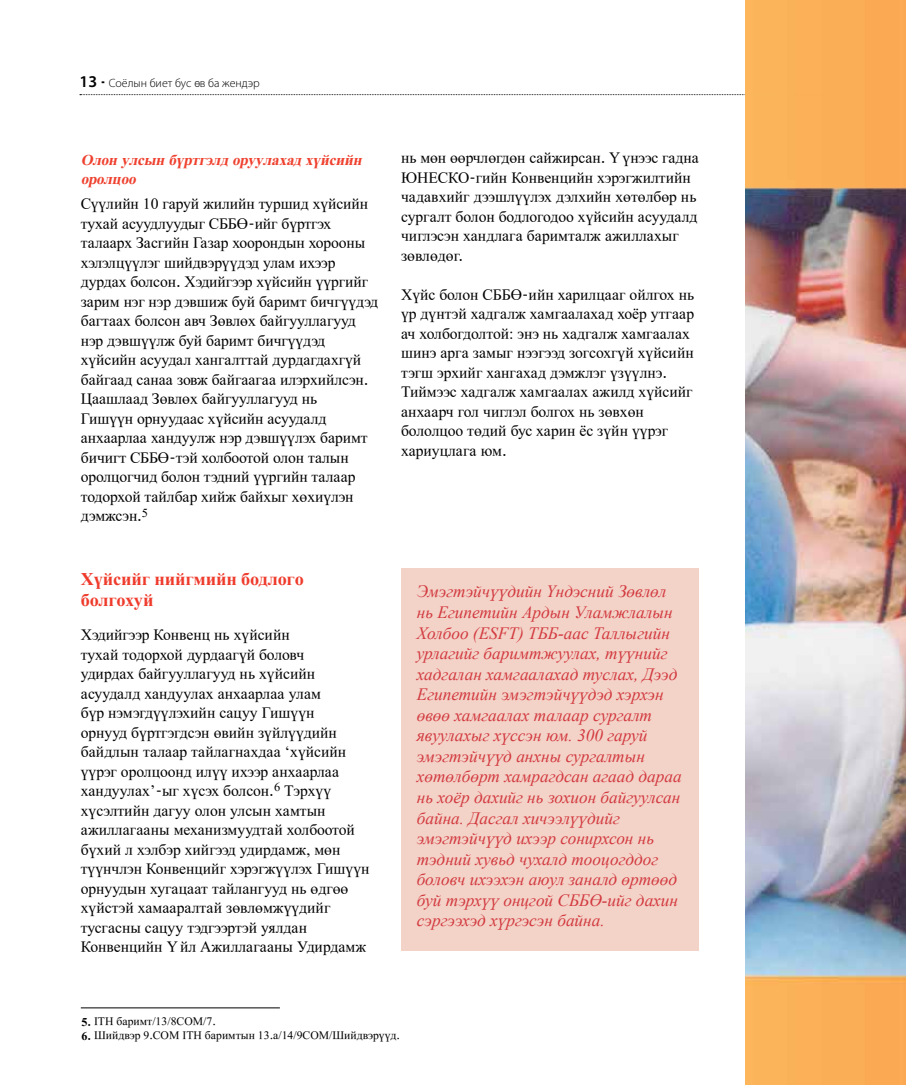
<style>
.page{position:relative;width:906px;height:1085px;background:#fff}
.page>*{position:absolute;margin:0;border:0;box-sizing:border-box;transform-origin:0 0}
.t1{font:700 19.5px/21px "UKIJ Nasq";letter-spacing:-.01em;color:#ef3b2c}
.t2{font:italic 17.25px/20.5px "Times New Roman";color:#d2393e}
.t3{font:italic 700 16.5px/19.5px "UKIJ Nasq";color:#ef412f}
.t4{font:16.05px/19.5px "UKIJ Tuz Basma";color:#000}
.t5{font:12px "UKIJ Tuz Basma";color:#000}
.t6{font:300 12px "Myriad Pro";color:#000}
.s1{font-weight:600;font-size:16.5px}
.s2{font-family:"UKIJ Tuz Basma";font-weight:400;font-size:18px}
.s3{font-family:"DIN Pro";font-size:12.3px}
.s4{font-family:"UKIJ Nasq";font-weight:700}
</style>
<div class="page">
<svg style="left:80px;top:94px;width:666px;height:1px"></svg>
<img style="left:746px;top:0;width:160px;height:1084px">
<div style="left:401px;top:568px;width:298px;height:382px;background:#f3d2c8"></div>
<hr style="left:81px;top:1007px;width:199px;height:1px;background:#000">
<p class="t6" style="left:79px;top:76px;width:182px"><span class="s1">13</span> <span class="s2">᠊</span> Соёлын биет бус <span class="s3">ө</span>в ба жендэр</p>
<p class="t3" style="left:81px;top:151px;width:287px">Олон улсын бүртгэлдоруулахадхүйсийн оролцоо</p>
<p class="t4" style="left:81px;top:196px;width:299px">Сүүлийн 10 гаруй жилийн туршид хүйсийн тухай асуудлуудыг СББӨ-ийг бүртгэх талаарх Засгийн Газар хоорондын хорооны хэлэлцүүлэг шийдвэрүүдэд улам ихээр дурдах болсон. Хэдийгээр хүйсийн үүргийг зарим нэг нэр дэвшиж буй баримт бичгүүдэд багтаах болсон авч Зөвлөх байгууллагууд нэр дэвшүүлж буй баримт бичгүүдэд хүйсийн асуудал хангалттай дурдагдахгүй байгаад санаа зовж байгаагаа илэрхийлсэн.<br>Цаашлаад Зөвлөх байгууллагууд нь<br>Гишүүн орнуудаас хүйсийн асуудалд анхаарлаа хандуулж нэр дэвшүүлэх баримт бичигт СББӨ-тэй холбоотой олон талын оролцогчид болон тэдний үүргийн талаар тодорхой тайлбар хийж байхыг хөхиүлэн дэмжсэн.<sup>5</sup></p>
<p class="t1" style="left:81px;top:570px;width:224px">Хүйсийг нийгмийн бодлого болгохуй</p>
<p class="t4" style="left:81px;top:627px;width:290px">Хэдийгээр Конвенц нь хүйсийн<br>тухай тодорхой дурдаагүй боловч<br>удирдах байгууллагууд нь хүйсийн асуудалд хандуулах анхаарлаа улам<br>бүр нэмэгдүүлэхийн сацуу Гишүүн<br>орнууд бүртгэгдсэн өвийн зүйлүүдийн байдлын талаар тайлагнахдаа ‘хүйсийн үүрэг оролцоонд илүү ихээр анхаарлаа хандуулах’-ыг хүсэх болсон.<sup>6</sup> Тэрхүү хүсэлтийн дагуу олон улсын хамтын ажиллагааны механизмуудтай холбоотой бүхий л хэлбэр хийгээд удирдамж, мөн түүнчлэн Конвенцийг хэрэгжүүлэх Гишүүн орнуудын хугацаат тайлангууд нь өдгөө хүйстэй хамааралтай зөвлөмжүүдийг тусгасны сацуу тэдгээртэй уялдан Конвенцийн Үйл Ажиллагааны Удирдамж</p>
<p class="t4" style="left:401px;top:150px;width:299px">нь мөн өөрчлөгдөн сайжирсан. Үүнээс гадна ЮНЕСКО-гийн Конвенцийн хэрэгжилтийн чадавхийг дээшлүүлэх дэлхийн хөтөлбөр нь сургалт болон бодлогодоо хүйсийн асуудалд чиглэсэн хандлага баримталж ажиллахыг зөвлөдөг.</p>
<p class="t4" style="left:401px;top:286px;width:294px">Хүйс болон СББӨ-ийн харилцааг ойлгох нь үр дүнтэй хадгалж хамгаалахад хоёр утгаар ач холбогдолтой: энэ нь хадгалж хамгаалах шинэ арга замыг нээгээд зогсохгүй хүйсийн тэгш эрхийг хангахад дэмжлэг үзүүлнэ.<br>Тиймээс хадгалж хамгаалах ажилд хүйсийг анхаарч гол чиглэл болгох нь зөвхөн бололцоо төдий бус харин ёс зүйн үүрэг хариуцлага юм.</p>
<p class="t2" style="left:417px;top:581px;width:266px">Эмэгтэйчүүдийн Үндэсний Зөвлөл нь Египетийн Ардын Уламжлалын<br>Холбоо (ESFT) ТББ-аас Таллыгийн урлагийг баримтжуулах, түүнийг хадгалан хамгаалахад туслах, Дээд<br>Египетийн эмэгтэйчүүдэд хэрхэн өвөө хамгаалах талаар сургалт явуулахыг хүссэн юм. 300 гаруй эмэгтэйчүүд анхны сургалтын хөтөлбөрт хамрагдсан агаад дараа нь хоёр дахийг нь зохион байгуулсан байна. Дасгал хичээлүүдийг эмэгтэйчүүд ихээр сонирхсон нь тэдний хувьд чухалд тооцогддог боловч ихээхэн аюул заналд өртөөд буй тэрхүү онцгой СББӨ-ийг дахин сэргээхэд хүргэсэн байна.</p>
<p class="t5" style="left:82px;top:1014px;width:136px"><span class="s4">5.</span> ITH баримт/13/8COM/7.</p>
<p class="t5" style="left:82px;top:1028px;width:320px"><span class="s4">6.</span> Шийдвэр 9.COM ITH баримтын 13.a/14/9COM/Шийдвэрүүд.</p>
</div>
